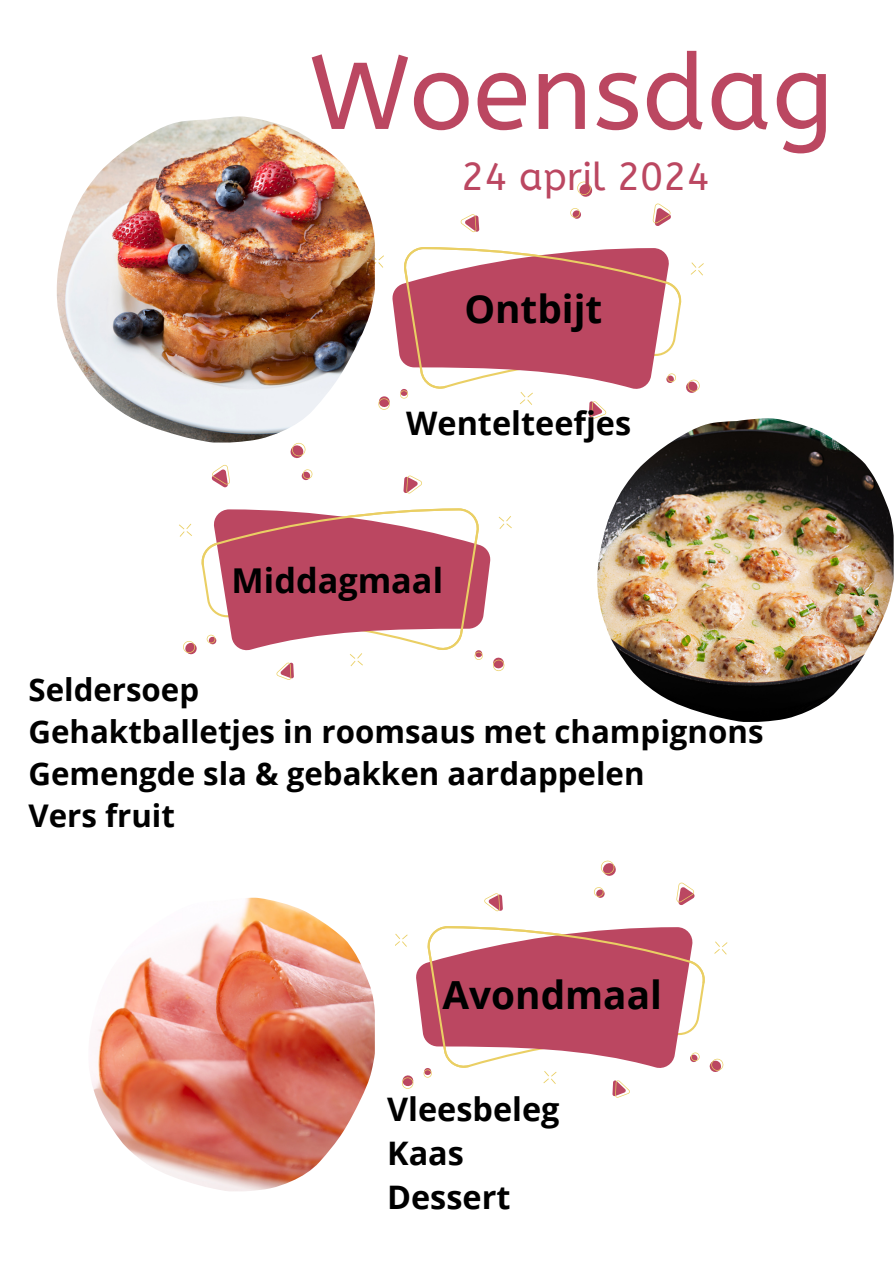
<style>
.page{position:relative;width:894px;height:1264px;background:#fff}
.page>*{position:absolute;margin:0;border:0;box-sizing:border-box;transform-origin:0 0}
.t1{font:105.45px "A Bee Zee";color:#bb4761}
.t2{font:700 38.7px "Open Sans";color:#000}
.t3{font:38.7px "A Bee Zee";color:#bb4761}
.t4{font:700 34.2px "Open Sans";color:#000}
.t5{font:700 32.4px "Open Sans";color:#000}
.t6{font:700 31.2px "Open Sans";color:#000}
</style>
<div class="page">
<svg style="left:570px;top:208px;width:10px;height:10px"></svg>
<svg style="left:577px;top:181px;width:15px;height:16px"></svg>
<svg style="left:460px;top:214px;width:19px;height:18px"></svg>
<svg style="left:652px;top:203px;width:19px;height:23px"></svg>
<svg style="left:375px;top:247px;width:328px;height:171px"></svg>
<svg style="left:595px;top:889px;width:9px;height:9px"></svg>
<svg style="left:594px;top:887px;width:9px;height:9px"></svg>
<svg style="left:600px;top:860px;width:16px;height:16px"></svg>
<svg style="left:484px;top:893px;width:19px;height:18px"></svg>
<svg style="left:676px;top:882px;width:18px;height:23px"></svg>
<svg style="left:395px;top:926px;width:332px;height:171px"></svg>
<svg style="left:302px;top:469px;width:10px;height:10px"></svg>
<svg style="left:290px;top:442px;width:15px;height:16px"></svg>
<svg style="left:403px;top:475px;width:19px;height:19px"></svg>
<svg style="left:211px;top:464px;width:19px;height:24px"></svg>
<svg style="left:179px;top:508px;width:332px;height:172px"></svg>
<img style="left:57px;top:116px;width:318px;height:326px">
<img style="left:92px;top:897px;width:283px;height:294px">
<img style="left:597px;top:418px;width:296px;height:303px">
<p class="t1" style="left:310px;top:32px;width:525px">Woensdag</p>
<p class="t3" style="left:461px;top:154px;width:250px">24 april 2024</p>
<p class="t2" style="left:464px;top:281px;width:139px">Ontbijt</p>
<p class="t5" style="left:406px;top:400px;width:226px">Wentelteefjes</p>
<h1 class="t4" style="left:231px;top:556px;width:213px">Middagmaal</h1>
<h1 class="t6" style="left:28px;top:667px;width:172px">Seldersoep</h1>
<p class="t6" style="left:28px;top:709px;width:736px">Gehaktballetjes in roomsaus met champignons</p>
<p class="t6" style="left:28px;top:751px;width:617px">Gemengde sla &amp; gebakken aardappelen</p>
<p class="t6" style="left:28px;top:794px;width:148px">Vers fruit</p>
<p class="t2" style="left:442px;top:968px;width:221px">Avondmaal</p>
<p class="t5" style="left:387px;top:1086px;width:174px">Vleesbeleg</p>
<p class="t5" style="left:387px;top:1129px;width:78px">Kaas</p>
<p class="t5" style="left:387px;top:1173px;width:125px">Dessert</p>
</div>
